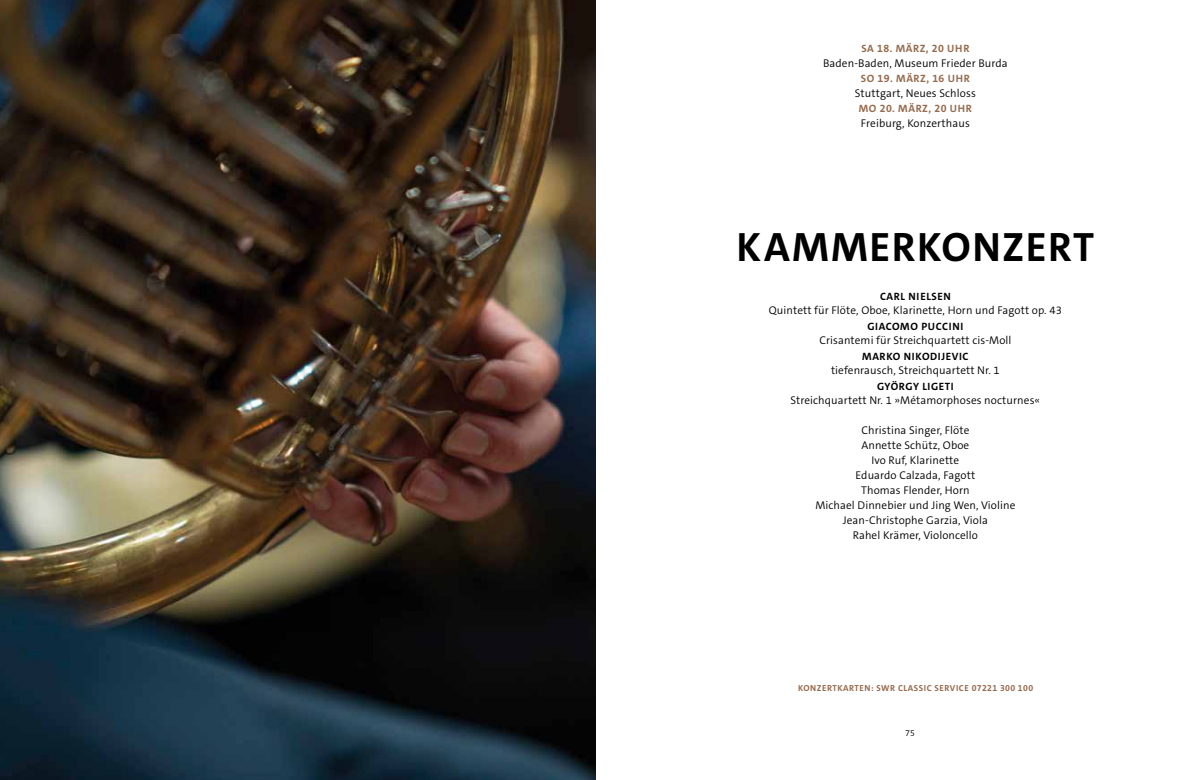
<style>
.page{position:relative;width:1191px;height:780px;background:#fff}
.page>*{position:absolute;margin:0;border:0;box-sizing:border-box;transform-origin:0 0}
.t1{font:700 41.25px "The Sans C5";letter-spacing:.03em;color:#000}
.t2{font:300 11.25px/15px "The Sans C5";letter-spacing:.01em;color:#000;text-align:center}
.t3{font:700 10.62px "The Sans C5";letter-spacing:.06em;color:#000}
.t4{font:700 10.62px "The Sans C5";letter-spacing:.06em;color:#96694c}
.t5{font:700 8.75px "The Sans C5";letter-spacing:.065em;color:#96694c}
.t6{font:300 8.75px "The Sans C5";color:#000}
</style>
<div class="page">
<img style="left:0;top:0;width:595px;height:780px">
<p class="t4" style="left:861px;top:42px;width:110px">SA 18. MÄRZ, 20 UHR</p>
<p class="t2" style="left:823px;top:56px;width:186px">Baden-Baden, Museum Frieder Burda</p>
<p class="t4" style="left:861px;top:72px;width:111px">SO 19. MÄRZ, 16 UHR</p>
<p class="t2" style="left:855px;top:86px;width:122px">Stuttgart, Neues Schloss</p>
<p class="t4" style="left:858px;top:102px;width:115px">MO 20. MÄRZ, 20 UHR</p>
<p class="t2" style="left:861px;top:116px;width:110px">Freiburg, Konzerthaus</p>
<h1 class="t1" style="left:736px;top:220px;width:359px">KAMMERKONZERT</h1>
<p class="t3" style="left:880px;top:289px;width:72px">CARL NIELSEN</p>
<p class="t2" style="left:769px;top:302px;width:294px">Quintett für Flöte, Oboe, Klarinette, Horn und Fagott op. 43</p>
<p class="t3" style="left:867px;top:319px;width:97px">GIACOMO PUCCINI</p>
<p class="t2" style="left:819px;top:332px;width:194px">Crisantemi für Streichquartett cis-Moll</p>
<p class="t3" style="left:862px;top:349px;width:108px">MARKO NIKODIJEVIC</p>
<p class="t2" style="left:831px;top:362px;width:170px">tiefenrausch, Streichquartett Nr. 1</p>
<p class="t3" style="left:877px;top:379px;width:78px">GYÖRGY LIGETI</p>
<p class="t2" style="left:790px;top:392px;width:251px">Streichquartett Nr. 1 »Métamorphoses nocturnes«</p>
<p class="t2" style="left:815px;top:422px;width:201px">Christina Singer, Flöte<br>Annette Schütz, Oboe<br>Ivo Ruf, Klarinette<br>Eduardo Calzada, Fagott<br>Thomas Flender, Horn<br>Michael Dinnebier und Jing Wen, Violine<br>Jean-Christophe Garzia, Viola<br>Rahel Krämer, Violoncello</p>
<p class="t5" style="left:798px;top:682px;width:237px">KONZERTKARTEN: SWR CLASSIC SERVICE 07221 300 100</p>
<p class="t6" style="left:905px;top:727px;width:11px">75</p>
</div>
